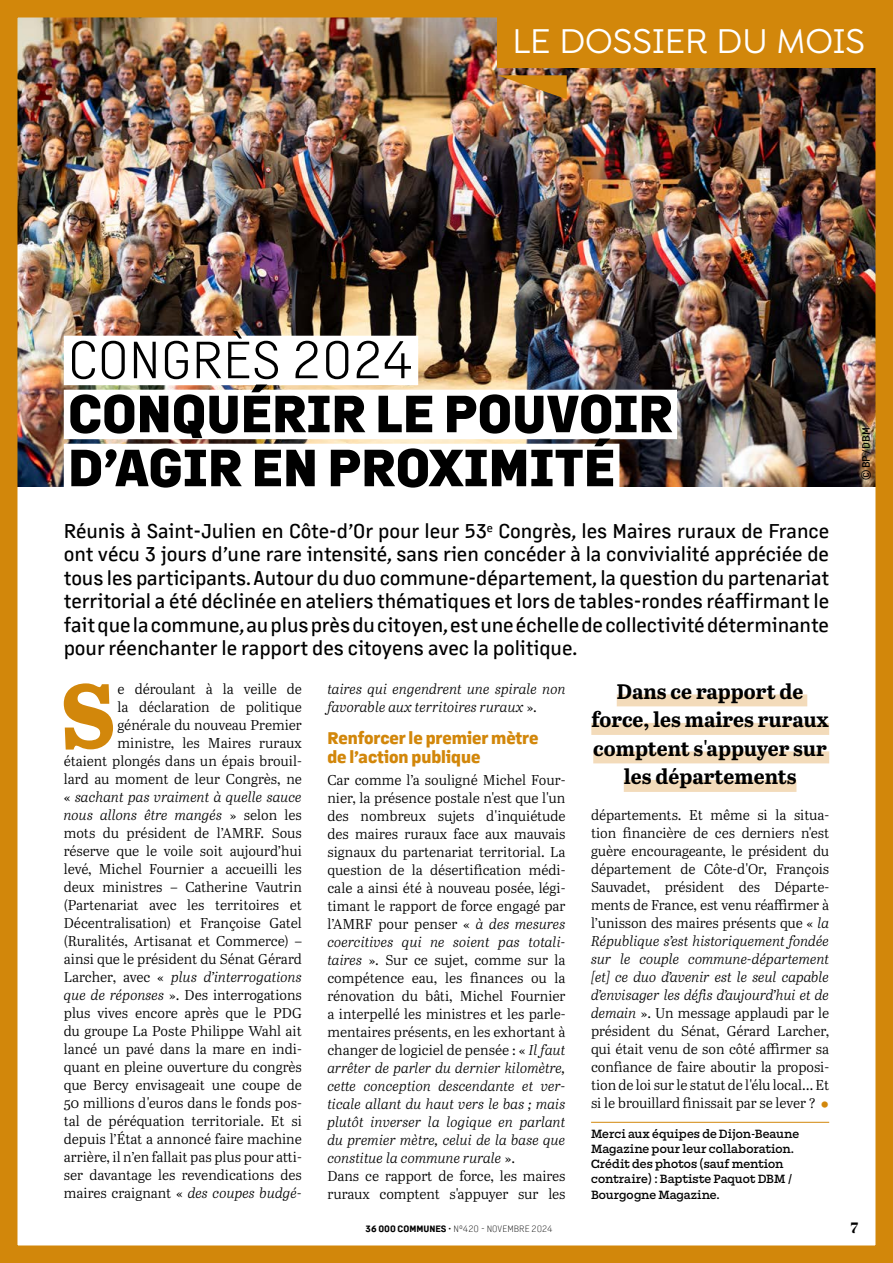
<style>
.page{position:relative;width:893px;height:1263px;background:#fff}
.page>*{position:absolute;margin:0;border:0;box-sizing:border-box;transform-origin:0 0}
.Body_lettrine{font:800 91.35px "Abril Text";color:#d2870b}
.Titre_à_Onglet{font:800 51px "Margin MVB";color:#000}
.Titre_à_Onglet-2{font:300 51px "Margin MVB";color:#000}
.onglet{font:500 36.6px "Isidora Sans Alt";color:#fff}
.Exergue_Dossier{font:700 21px/28.5px "Abril Text";color:#000;text-align:center}
.Chapo_new{font:500 19.5px/23.4px "Margin MVB";letter-spacing:-.005em;color:#000;text-align:justify}
.Intertitre__N{font:800 16.5px/18.8px "Margin MVB";letter-spacing:-.005em;color:#d2870b}
.t1{font:15px "Abril Fatface";color:#000}
.Body_light{font:14.25px/18px "Abril Text Lt";letter-spacing:-.005em;color:#000;text-align:justify}
.Body_lettrine-2{font:14.25px/18px "Abril Text Lt";color:#000;text-align:right}
.Body_lettrine-3{font:italic 14.25px/18px "Abril Text Lt";letter-spacing:-.005em;color:#000}
.t2{font:500 12.75px/15.3px "Mortise";color:#000}
.t3{font:500 10.5px "Margin MVB";color:#000}
.t4{font:300 9px "Margin MVB";color:#000}
.s1{font-style:italic}
.s2{font-style:normal}
.s3{font-family:"Isidora Sans Alt";font-weight:900;font-size:22.5px;color:#d2870b}
.s4{font-weight:700}
</style>
<div class="page">
<img style="left:0;top:0;width:893px;height:1263px">
<hr style="left:591px;top:1122px;width:238px;height:1px;background:#d2870b">
<div style="left:64px;top:336px;width:354px;height:49px;background:#fff"></div>
<div style="left:64px;top:390px;width:613px;height:49px;background:#fff"></div>
<div style="left:64px;top:444px;width:555px;height:49px;background:#fff"></div>
<div style="left:617px;top:694px;width:190px;height:12px;background:#f3dbba"></div>
<div style="left:591px;top:723px;width:238px;height:12px;background:#f3dbba"></div>
<div style="left:593px;top:751px;width:236px;height:12px;background:#f3dbba"></div>
<div style="left:624px;top:780px;width:172px;height:12px;background:#f3dbba"></div>
<img style="left:497px;top:75px;width:70px;height:24px">
<div style="left:497px;top:0;width:396px;height:68px;background:#d2870b"></div>
<p class="onglet" style="left:512px;top:20px;width:354px">LE DOSSIER DU MOIS</p>
<p class="Titre_à_Onglet-2" style="left:68px;top:324px;width:347px">CONGRÈS 2024</p>
<p class="Titre_à_Onglet" style="left:68px;top:377px;width:606px">CONQUÉRIR LE POUVOIR</p>
<p class="Titre_à_Onglet" style="left:68px;top:431px;width:549px">D’AGIR EN PROXIMITÉ</p>
<p class="Chapo_new" style="left:64px;top:518px;width:767px">Réunis à Saint-Julien en Côte-d’Or pour leur 53<sup>e</sup> Congrès, les Maires ruraux de France ont vécu 3 jours d’une rare intensité, sans rien concéder à la convivialité appréciée de tous les participants. Autour du duo commune-département, la question du partenariat territorial a été déclinée en ateliers thématiques et lors de tables-rondes réaffirmant le fait que la commune, au plus près du citoyen, est une échelle de collectivité déterminante pour réenchanter le rapport des citoyens avec la politique.</p>
<p class="Body_lettrine" style="left:60px;top:649px;width:56px">S</p>
<p class="Exergue_Dossier" style="left:591px;top:676px;width:239px">Dans ce rapport de force, les maires ruraux comptent s'appuyer sur les départements</p>
<p class="Body_lettrine-2" style="left:64px;top:680px;width:240px">e déroulant à la veille de<br>la déclaration de politique générale du nouveau Premier ministre, les Maires ruraux<br>étaient plongés dans un épais brouil&shy;lard au moment de leur Congrès, ne « <span class="s1">sachant pas vraiment à quelle sauce nous allons être mangés</span> » selon les mots du président de l’AMRF. Sous réserve que le voile soit aujourd’hui levé, Michel Fournier a accueilli les deux ministres – Catherine Vautrin (Partenariat avec les territoires et Décentralisation) et Françoise Gatel (Ruralités, Artisanat et Commerce) – ainsi que le président du Sénat Gérard Larcher, avec « <span class="s1">plus d’interrogations que de réponses</span> ». Des interrogations plus vives encore après que le PDG du groupe La Poste Philippe Wahl ait lancé un pavé dans la mare en indi&shy;quant en pleine ouverture du congrès que Bercy envisageait une coupe de 50 millions d'euros dans le fonds pos&shy;tal de péréquation territoriale. Et si depuis l’État a annoncé faire machine arrière, il n’en fallait pas plus pour atti&shy;ser davantage les revendications des maires craignant « <span class="s1">des coupes budgé-</span></p>
<p class="Body_lettrine-3" style="left:327px;top:680px;width:240px">taires qui engendrent une spirale non favorable aux territoires ruraux <span class="s2">».</span></p>
<p class="Intertitre__N" style="left:327px;top:727px;width:213px">Renforcer le premier mètre de l’action publique</p>
<p class="Body_light" style="left:327px;top:770px;width:240px">Car comme l’a souligné Michel Four&shy;nier, la présence postale n'est que l'un des nombreux sujets d'inquiétude des maires ruraux face aux mauvais signaux du partenariat territorial. La question de la désertification médi&shy;cale a ainsi été à nouveau posée, légi&shy;timant le rapport de force engagé par l’AMRF pour penser « <span class="s1">à des mesures coercitives qui ne soient pas totali&shy;taires</span> ». Sur ce sujet, comme sur la compétence eau, les finances ou la rénovation du bâti, Michel Fournier a interpellé les ministres et les parle&shy;mentaires présents, en les exhortant à changer de logiciel de pensée : « <span class="s1">Il faut arrêter de parler du dernier kilomètre, cette conception descendante et ver&shy;ticale allant du haut vers le bas ; mais plutôt inverser la logique en parlant du premier mètre, celui de la base que constitue la commune rurale</span> ».</p>
<p class="Body_light" style="left:327px;top:1166px;width:240px">Dans ce rapport de force, les maires ruraux comptent s'appuyer sur les</p>
<p class="Body_light" style="left:591px;top:806px;width:240px">départements. Et même si la situa&shy;tion financière de ces derniers n'est guère encourageante, le président du département de Côte-d'Or, François Sauvadet, président des Départe&shy;ments de France, est venu réaffirmer à l’unisson des maires présents que « <span class="s1">la République s’est historiquement fondée sur le couple commune-département [et] ce duo d’avenir est le seul capable d’envisager les défis d’aujourd’hui et de demain</span> ». Un message applaudi par le président du Sénat, Gérard Larcher, qui était venu de son côté affirmer sa confiance de faire aboutir la proposi&shy;tion de loi sur le statut de l'élu local… Et si le brouillard finissait par se lever ? <span class="s3">•</span></p>
<p class="t2" style="left:591px;top:1126px;width:210px">Merci aux équipes de Dijon-Beaune<br>Magazine pour leur collaboration.<br>Crédit des photos (sauf mention contraire) : Baptiste Paquot DBM /<br>Bourgogne Magazine.</p>
<p class="t3" style="left:859px;top:480px;width:54px;rotate:-90deg">©BP/DBM</p>
<p class="t4" style="left:366px;top:1222px;width:189px"><span class="s4">36 000 COMMUNES</span> • N°420 - NOVEMBRE 2024</p>
<p class="t1" style="left:850px;top:1217px;width:9px">7</p>
</div>
